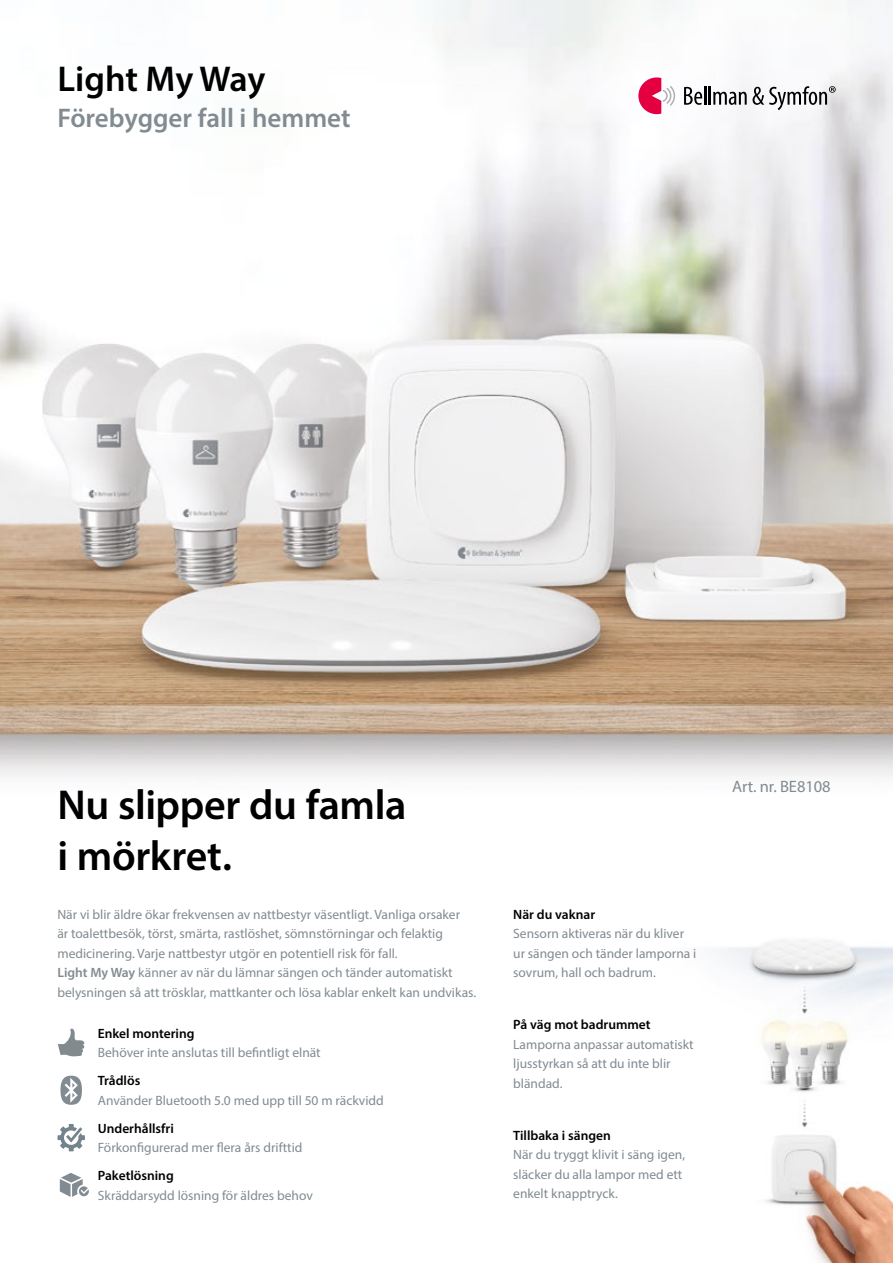
<style>
.page{position:relative;width:893px;height:1263px;background:#fff}
.page>*{position:absolute;margin:0;border:0;box-sizing:border-box;transform-origin:0 0}
.t1{font:600 42px/50.4px "Myriad Pro";letter-spacing:-.01em;color:#000}
.t2{font:600 36px "Myriad Pro";color:#000}
.t3{font:600 27px "Myriad Pro";color:#818b91}
.t4{font:16.5px "Myriad Pro";letter-spacing:-.005em;color:#818b91}
.t5{font:13.5px/19.5px "Myriad Pro";color:#818b91}
.t6{font:600 13.5px "Myriad Pro";color:#000}
.s1{font-weight:600}
</style>
<div class="page">
<img style="left:0;top:0;width:893px;height:776px">
<img style="left:57px;top:940px;width:836px;height:323px">
<svg style="left:638px;top:77px;width:37px;height:37px"></svg>
<svg style="left:684px;top:86px;width:152px;height:24px"></svg>
<svg style="left:58px;top:1028px;width:27px;height:29px"></svg>
<svg style="left:60px;top:1076px;width:22px;height:29px"></svg>
<svg style="left:57px;top:1124px;width:28px;height:27px"></svg>
<svg style="left:60px;top:1173px;width:29px;height:24px"></svg>
<h2 class="t2" style="left:57px;top:56px;width:209px">Light My Way</h2>
<h3 class="t3" style="left:57px;top:101px;width:295px">Förebygger fall i hemmet</h3>
<h1 class="t1" style="left:57px;top:779px;width:351px">Nu slipper du famla i mörkret.</h1>
<p class="t5" style="left:57px;top:904px;width:420px">När vi blir äldre ökar frekvensen av nattbestyr väsentligt. Vanliga orsaker<br>är toalettbesök, törst, smärta, rastlöshet, sömnstörningar och felaktig medicinering. Varje nattbestyr utgör en potentiell risk för fall.<br><span class="s1">Light My Way</span> känner av när du lämnar sängen och tänder automatiskt belysningen så att trösklar, mattkanter och lösa kablar enkelt kan undvikas.</p>
<p class="t6" style="left:98px;top:1024px;width:98px">Enkel montering</p>
<p class="t5" style="left:98px;top:1043px;width:224px">Behöver inte anslutas till befintligt elnät</p>
<p class="t6" style="left:98px;top:1072px;width:44px">Trådlös</p>
<p class="t5" style="left:98px;top:1090px;width:288px">Använder Bluetooth 5.0 med upp till 50 m räckvidd</p>
<p class="t6" style="left:98px;top:1119px;width:78px">Underhållsfri</p>
<p class="t5" style="left:98px;top:1138px;width:206px">Förkonfigurerad mer flera års drifttid</p>
<p class="t6" style="left:98px;top:1167px;width:77px">Paketlösning</p>
<p class="t5" style="left:98px;top:1185px;width:217px">Skräddarsydd lösning för äldres behov</p>
<p class="t4" style="left:732px;top:776px;width:100px">Art. nr. BE8108</p>
<p class="t6" style="left:513px;top:906px;width:83px">När du vaknar</p>
<p class="t5" style="left:513px;top:924px;width:185px">Sensorn aktiveras när du kliver ur sängen och tänder lamporna i sovrum, hall och badrum.</p>
<p class="t6" style="left:513px;top:1016px;width:139px">På väg mot badrummet</p>
<p class="t5" style="left:513px;top:1034px;width:182px">Lamporna anpassar automatiskt ljusstyrkan så att du inte blir bländad.</p>
<p class="t6" style="left:513px;top:1126px;width:99px">Tillbaka i sängen</p>
<p class="t5" style="left:513px;top:1144px;width:173px">När du tryggt klivit i säng igen, släcker du alla lampor med ett enkelt knapptryck.</p>
</div>
